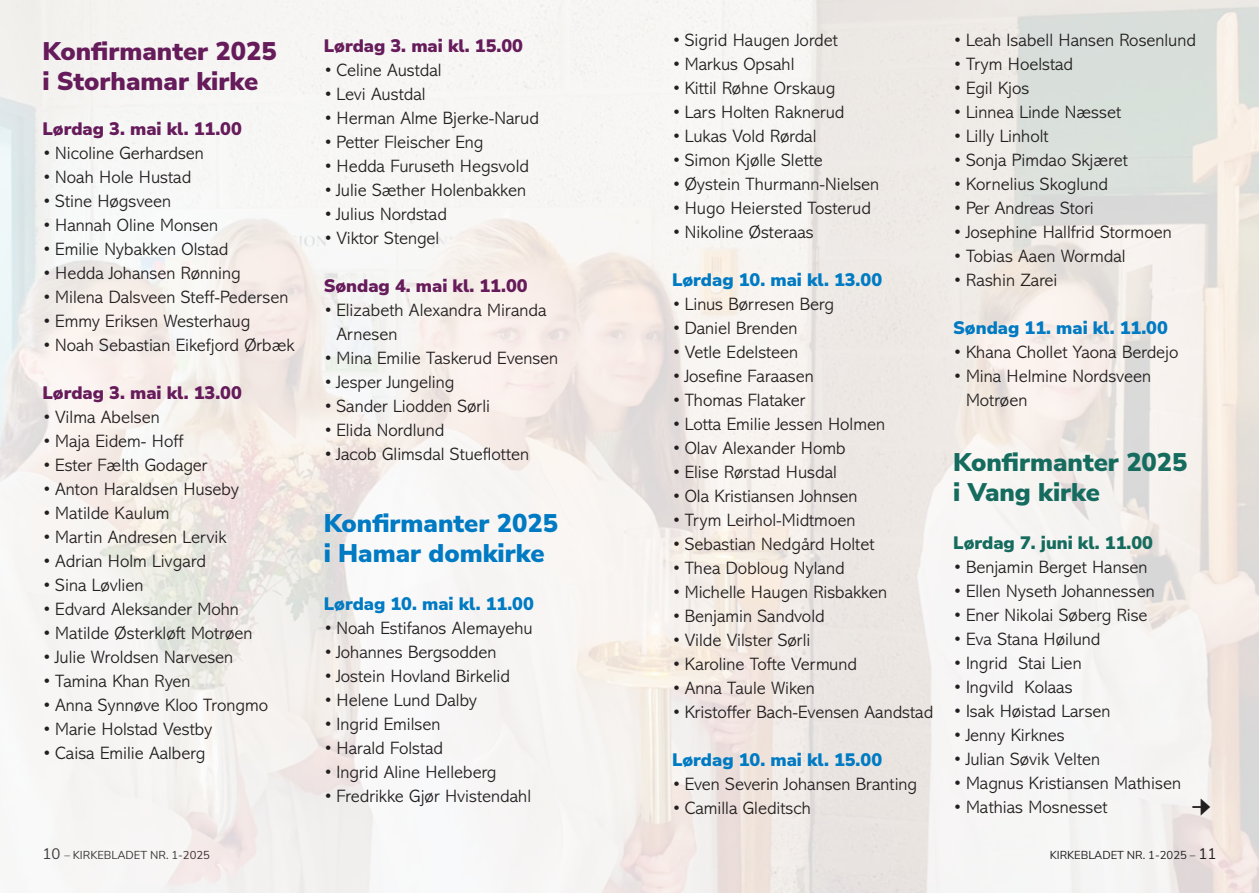
<style>
.page{position:relative;width:1259px;height:893px;background:#fff}
.page>*{position:absolute;margin:0;border:0;box-sizing:border-box;transform-origin:0 0}
.t1{font:31.5px "Minion Pro";color:#231f20}
.t2{font:900 25.5px/30px "Nunito Sans";color:#661b5a}
.t3{font:900 25.5px/30px "Nunito Sans";color:#007ac2}
.t4{font:900 25.5px/30px "Nunito Sans";color:#156b5e}
.t5{font:300 18px/24px "Abadi MT Std";color:#231f20}
.t6{font:900 18px "Nunito Sans";color:#007ac2}
.t7{font:900 18px "Nunito Sans";color:#661b5a}
.t8{font:900 18px "Nunito Sans";color:#156b5e}
.t9{font:11.25px "Nunito Sans";color:#231f20}
.s1{font-size:15px}
</style>
<div class="page">
<img style="left:0;top:0;width:1259px;height:893px">
<h2 class="t2" style="left:43px;top:35px;width:236px">Konfirmanter 2025 i Storhamar kirke</h2>
<p class="t7" style="left:43px;top:116px;width:201px">Lørdag 3. mai kl. 11.00</p>
<p class="t5" style="left:43px;top:141px;width:163px">• Nicoline Gerhardsen</p>
<p class="t5" style="left:43px;top:165px;width:150px">• Noah Hole Hustad</p>
<p class="t5" style="left:43px;top:189px;width:130px">• Stine Høgsveen</p>
<p class="t5" style="left:43px;top:213px;width:177px">• Hannah Oline Monsen</p>
<p class="t5" style="left:43px;top:237px;width:187px">• Emilie Nybakken Olstad</p>
<p class="t5" style="left:43px;top:261px;width:200px">• Hedda Johansen Rønning</p>
<p class="t5" style="left:43px;top:285px;width:247px">• Milena Dalsveen Steff-Pedersen</p>
<p class="t5" style="left:43px;top:309px;width:209px">• Emmy Eriksen Westerhaug</p>
<p class="t5" style="left:43px;top:333px;width:254px">• Noah Sebastian Eikefjord Ørbæk</p>
<p class="t7" style="left:43px;top:380px;width:201px">Lørdag 3. mai kl. 13.00</p>
<p class="t5" style="left:43px;top:405px;width:119px">• Vilma Abelsen</p>
<p class="t5" style="left:43px;top:429px;width:142px">• Maja Eidem- Hoff</p>
<p class="t5" style="left:43px;top:453px;width:167px">• Ester Fælth Godager</p>
<p class="t5" style="left:43px;top:477px;width:198px">• Anton Haraldsen Huseby</p>
<p class="t5" style="left:43px;top:501px;width:129px">• Matilde Kaulum</p>
<p class="t5" style="left:43px;top:525px;width:185px">• Martin Andresen Lervik</p>
<p class="t5" style="left:43px;top:549px;width:165px">• Adrian Holm Livgard</p>
<p class="t5" style="left:43px;top:573px;width:102px">• Sina Løvlien</p>
<p class="t5" style="left:43px;top:597px;width:198px">• Edvard Aleksander Mohn</p>
<p class="t5" style="left:43px;top:621px;width:211px">• Matilde Østerkløft Motrøen</p>
<p class="t5" style="left:43px;top:645px;width:192px">• Julie Wroldsen Narvesen</p>
<p class="t5" style="left:43px;top:669px;width:150px">• Tamina Khan Ryen</p>
<p class="t5" style="left:43px;top:693px;width:227px">• Anna Synnøve Kloo Trongmo</p>
<p class="t5" style="left:43px;top:717px;width:171px">• Marie Holstad Vestby</p>
<p class="t5" style="left:43px;top:741px;width:164px">• Caisa Emilie Aalberg</p>
<p class="t7" style="left:324px;top:33px;width:201px">Lørdag 3. mai kl. 15.00</p>
<p class="t5" style="left:324px;top:58px;width:119px">• Celine Austdal</p>
<p class="t5" style="left:324px;top:82px;width:103px">• Levi Austdal</p>
<p class="t5" style="left:324px;top:106px;width:217px">• Herman Alme Bjerke-Narud</p>
<p class="t5" style="left:324px;top:130px;width:161px">• Petter Fleischer Eng</p>
<p class="t5" style="left:324px;top:154px;width:207px">• Hedda Furuseth Hegsvold</p>
<p class="t5" style="left:324px;top:178px;width:204px">• Julie Sæther Holenbakken</p>
<p class="t5" style="left:324px;top:202px;width:125px">• Julius Nordstad</p>
<p class="t5" style="left:324px;top:226px;width:117px">• Viktor Stengel</p>
<p class="t7" style="left:324px;top:273px;width:205px">Søndag 4. mai kl. 11.00</p>
<p class="t5" style="left:336px;top:298px;width:211px;text-indent:-13px">• Elizabeth Alexandra Miranda<br>Arnesen</p>
<p class="t5" style="left:324px;top:346px;width:236px">• Mina Emilie Taskerud Evensen</p>
<p class="t5" style="left:324px;top:370px;width:132px">• Jesper Jungeling</p>
<p class="t5" style="left:324px;top:394px;width:168px">• Sander Liodden Sørli</p>
<p class="t5" style="left:324px;top:418px;width:122px">• Elida Nordlund</p>
<p class="t5" style="left:324px;top:442px;width:207px">• Jacob Glimsdal Stueflotten</p>
<h2 class="t3" style="left:324px;top:507px;width:236px">Konfirmanter 2025 i Hamar domkirke</h2>
<p class="t6" style="left:324px;top:591px;width:212px">Lørdag 10. mai kl. 11.00</p>
<p class="t5" style="left:324px;top:617px;width:210px">• Noah Estifanos Alemayehu</p>
<p class="t5" style="left:324px;top:641px;width:174px">• Johannes Bergsodden</p>
<p class="t5" style="left:324px;top:665px;width:188px">• Jostein Hovland Birkelid</p>
<p class="t5" style="left:324px;top:689px;width:155px">• Helene Lund Dalby</p>
<p class="t5" style="left:324px;top:713px;width:118px">• Ingrid Emilsen</p>
<p class="t5" style="left:324px;top:737px;width:121px">• Harald Folstad</p>
<p class="t5" style="left:324px;top:761px;width:174px">• Ingrid Aline Helleberg</p>
<p class="t5" style="left:324px;top:785px;width:209px">• Fredrikke Gjør Hvistendahl</p>
<p class="t5" style="left:672px;top:29px;width:167px">• Sigrid Haugen Jordet</p>
<p class="t5" style="left:672px;top:53px;width:124px">• Markus Opsahl</p>
<p class="t5" style="left:672px;top:77px;width:165px">• Kittil Røhne Orskaug</p>
<p class="t5" style="left:672px;top:101px;width:174px">• Lars Holten Raknerud</p>
<p class="t5" style="left:672px;top:125px;width:146px">• Lukas Vold Rørdal</p>
<p class="t5" style="left:672px;top:149px;width:152px">• Simon Kjølle Slette</p>
<p class="t5" style="left:672px;top:173px;width:209px">• Øystein Thurmann-Nielsen</p>
<p class="t5" style="left:672px;top:197px;width:200px">• Hugo Heiersted Tosterud</p>
<p class="t5" style="left:672px;top:221px;width:143px">• Nikoline Østeraas</p>
<p class="t6" style="left:672px;top:267px;width:212px">Lørdag 10. mai kl. 13.00</p>
<p class="t5" style="left:672px;top:293px;width:164px">• Linus Børresen Berg</p>
<p class="t5" style="left:672px;top:317px;width:127px">• Daniel Brenden</p>
<p class="t5" style="left:672px;top:341px;width:128px">• Vetle Edelsteen</p>
<p class="t5" style="left:672px;top:365px;width:143px">• Josefine Faraasen</p>
<p class="t5" style="left:672px;top:389px;width:135px">• Thomas Flataker</p>
<p class="t5" style="left:672px;top:413px;width:214px">• Lotta Emilie Jessen Holmen</p>
<p class="t5" style="left:672px;top:437px;width:175px">• Olav Alexander Homb</p>
<p class="t5" style="left:672px;top:461px;width:166px">• Elise Rørstad Husdal</p>
<p class="t5" style="left:672px;top:485px;width:187px">• Ola Kristiansen Johnsen</p>
<p class="t5" style="left:672px;top:509px;width:185px">• Trym Leirhol-Midtmoen</p>
<p class="t5" style="left:672px;top:532px;width:204px">• Sebastian Nedgård Holtet</p>
<p class="t5" style="left:672px;top:556px;width:174px">• Thea Dobloug Nyland</p>
<p class="t5" style="left:672px;top:580px;width:217px">• Michelle Haugen Risbakken</p>
<p class="t5" style="left:672px;top:604px;width:154px">• Benjamin Sandvold</p>
<p class="t5" style="left:672px;top:628px;width:140px">• Vilde Vilster Sørli</p>
<p class="t5" style="left:672px;top:652px;width:186px">• Karoline Tofte Vermund</p>
<p class="t5" style="left:672px;top:676px;width:144px">• Anna Taule Wiken</p>
<p class="t5" style="left:672px;top:700px;width:263px">• Kristoffer Bach-Evensen Aandstad</p>
<p class="t6" style="left:672px;top:747px;width:212px">Lørdag 10. mai kl. 15.00</p>
<p class="t5" style="left:672px;top:772px;width:247px">• Even Severin Johansen Branting</p>
<p class="t5" style="left:672px;top:796px;width:140px">• Camilla Gleditsch</p>
<p class="t5" style="left:953px;top:28px;width:244px">• Leah Isabell Hansen Rosenlund</p>
<p class="t5" style="left:953px;top:52px;width:121px">• Trym Hoelstad</p>
<p class="t5" style="left:953px;top:76px;width:78px">• Egil Kjos</p>
<p class="t5" style="left:953px;top:100px;width:169px">• Linnea Linde Næsset</p>
<p class="t5" style="left:953px;top:124px;width:97px">• Lilly Linholt</p>
<p class="t5" style="left:953px;top:148px;width:176px">• Sonja Pimdao Skjæret</p>
<p class="t5" style="left:953px;top:172px;width:156px">• Kornelius Skoglund</p>
<p class="t5" style="left:953px;top:196px;width:142px">• Per Andreas Stori</p>
<p class="t5" style="left:953px;top:220px;width:220px">• Josephine Hallfrid Stormoen</p>
<p class="t5" style="left:953px;top:244px;width:174px">• Tobias Aaen Wormdal</p>
<p class="t5" style="left:953px;top:268px;width:106px">• Rashin Zarei</p>
<p class="t6" style="left:953px;top:315px;width:216px">Søndag 11. mai kl. 11.00</p>
<p class="t5" style="left:953px;top:340px;width:227px">• Khana Chollet Yaona Berdejo</p>
<p class="t5" style="left:966px;top:364px;width:186px;text-indent:-13px">• Mina Helmine Nordsveen<br>Motrøen</p>
<h2 class="t4" style="left:953px;top:446px;width:236px">Konfirmanter 2025 i Vang kirke</h2>
<p class="t8" style="left:953px;top:530px;width:201px">Lørdag 7. juni kl. 11.00</p>
<p class="t5" style="left:953px;top:555px;width:196px">• Benjamin Berget Hansen</p>
<p class="t5" style="left:953px;top:579px;width:203px">• Ellen Nyseth Johannessen</p>
<p class="t5" style="left:953px;top:603px;width:196px">• Ener Nikolai Søberg Rise</p>
<p class="t5" style="left:953px;top:627px;width:149px">• Eva Stana Høilund</p>
<p class="t5" style="left:953px;top:651px;width:130px">• Ingrid Stai Lien</p>
<p class="t5" style="left:953px;top:675px;width:121px">• Ingvild Kolaas</p>
<p class="t5" style="left:953px;top:699px;width:159px">• Isak Høistad Larsen</p>
<p class="t5" style="left:953px;top:723px;width:113px">• Jenny Kirknes</p>
<p class="t5" style="left:953px;top:747px;width:148px">• Julian Søvik Velten</p>
<p class="t5" style="left:953px;top:771px;width:229px">• Magnus Kristiansen Mathisen</p>
<p class="t5" style="left:953px;top:795px;width:156px">• Mathias Mosnesset</p>
<h1 class="t1" style="left:1191px;top:784px;width:21px">→</h1>
<p class="t9" style="left:43px;top:847px;width:169px"><span class="s1">10</span> – KIRKEBLADET NR. 1-2025</p>
<p class="t9" style="left:1049px;top:847px;width:168px">KIRKEBLADET NR. 1-2025 – <span class="s1">11</span></p>
</div>
